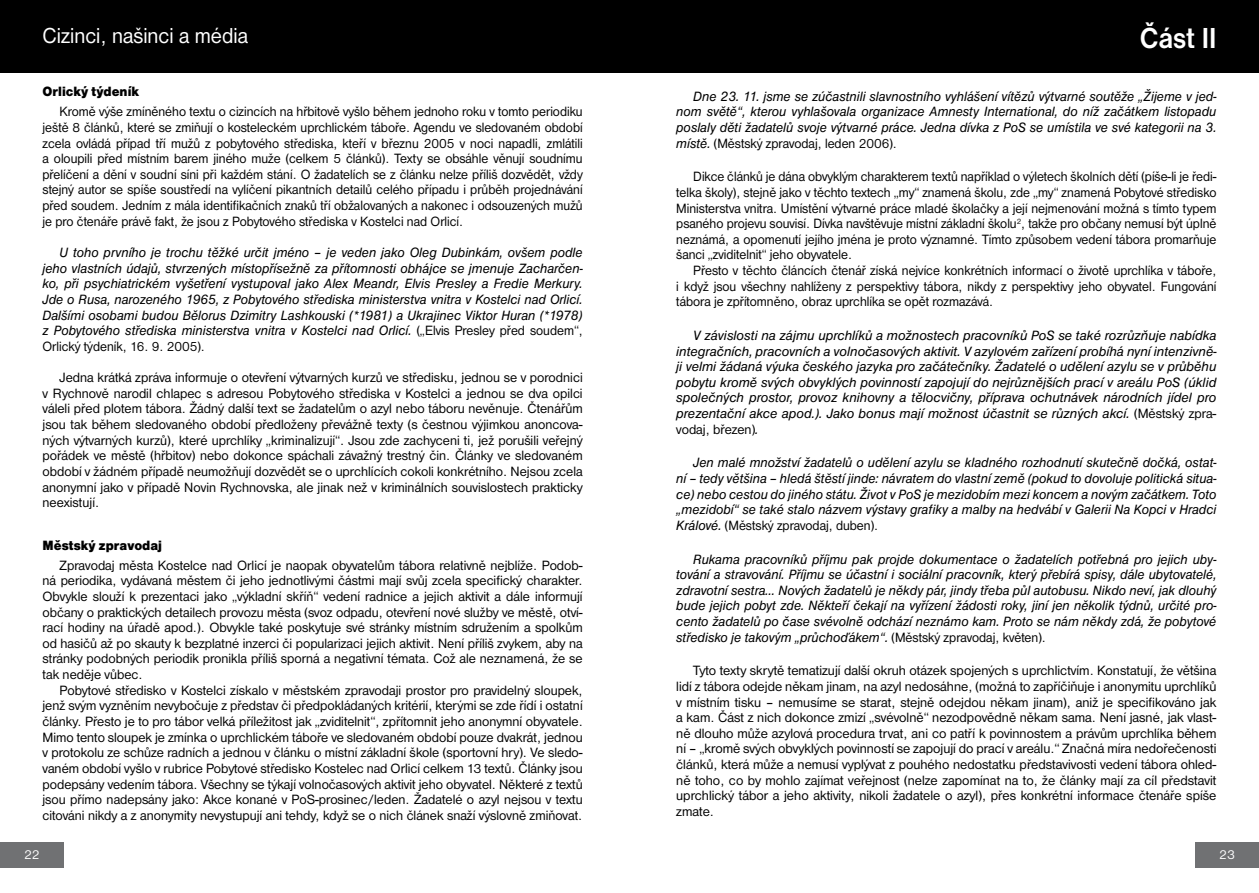
<style>
.page{position:relative;width:1259px;height:893px;background:#fff}
.page>*{position:absolute;margin:0;border:0;box-sizing:border-box;transform-origin:0 0}
.t1{font:700 30px "Nimbus Sans DOT";color:#fff;scale:.9 1}
.t2{font:22.5px "Nimbus Sans DOT";color:#fff;scale:.95 1}
.t3{font:13.95px/15.6px "Nimbus Sans DOT";color:#000;text-align:justify}
.t4{font:italic 13.95px/15.6px "Nimbus Sans DOT";color:#000;text-align:justify;scale:.95 1}
.t5{font:13.95px/15.6px "Nimbus Sans DOT";color:#000;text-align:justify;scale:.95 1}
.t6{font:italic 13.95px/15.6px "Nimbus Sans DOT";color:#000;text-align:justify}
.t7{font:13.95px "Nimbus Sans DOT Blac";color:#000;scale:.95 1}
.t8{font:13.5px "Nimbus Sans DOT";color:#fff}
.s1{font-style:normal}
</style>
<div class="page">
<div style="left:0;top:0;width:629px;height:72px;background:#000"></div>
<div style="left:0;top:842px;width:64px;height:25px;background:#707173"></div>
<div style="left:1195px;top:842px;width:64px;height:25px;background:#707173"></div>
<div style="left:629px;top:0;width:630px;height:72px;background:#000"></div>
<h2 class="t2" style="left:43px;top:23px;width:218px">Cizinci, našinci a média</h2>
<p class="t7" style="left:43px;top:83px;width:103px">Orlický týdeník</p>
<p class="t5" style="left:43px;top:104px;width:570px;text-indent:17px">Kromě výše zmíněného textu o cizincích na hřbitově vyšlo během jednoho roku v tomto periodiku ještě 8 článků, které se zmiňují o kosteleckém uprchlickém táboře. Agendu ve sledovaném období zcela ovládá případ tří mužů z pobytového střediska, kteří v březnu 2005 v noci napadli, zmlátili a oloupili před místním barem jiného muže (celkem 5 článků). Texty se obsáhle věnují soudnímu přelíčení a dění v soudní síni při každém stání. O žadatelích se z článku nelze příliš dozvědět, vždy stejný autor se spíše soustředí na vylíčení pikantních detailů celého případu i průběh projednávání před soudem. Jedním z mála identifikačních znaků tří obžalovaných a nakonec i odsouzených mužů je pro čtenáře právě fakt, že jsou z Pobytového střediska v Kostelci nad Orlicí.</p>
<p class="t4" style="left:43px;top:245px;width:570px;text-indent:17px">U toho prvního je trochu těžké určit jméno – je veden jako Oleg Dubinkám, ovšem podle jeho vlastních údajů, stvrzených místopřísežně za přítomnosti obhájce se jmenuje Zacharčen&shy;ko, při psychiatrickém vyšetření vystupoval jako Alex Meandr, Elvis Presley a Fredie Merkury.<br>Jde o Rusa, narozeného 1965, z Pobytového střediska ministerstva vnitra v Kostelci nad Orlicí.<br>Dalšími osobami budou Bělorus Dzimitry Lashkouski (*1981) a Ukrajinec Viktor Huran (*1978) z Pobytového střediska ministerstva vnitra v Kostelci nad Orlicí. <span class="s1">(„Elvis Presley před soudem“, Orlický týdeník, 16. 9. 2005).</span></p>
<p class="t3" style="left:43px;top:370px;width:542px;text-indent:17px">Jedna krátká zpráva informuje o otevření výtvarných kurzů ve středisku, jednou se v porodnici v Rychnově narodil chlapec s adresou Pobytového střediska v Kostelci a jednou se dva opilci váleli před plotem tábora. Žádný další text se žadatelům o azyl nebo táboru nevěnuje. Čtenářům jsou tak během sledovaného období předloženy převážně texty (s čestnou výjimkou anoncova&shy;ných výtvarných kurzů), které uprchlíky „kriminalizují“. Jsou zde zachyceni ti, jež porušili veřejný pořádek ve městě (hřbitov) nebo dokonce spáchali závažný trestný čin. Články ve sledovaném období v žádném případě neumožňují dozvědět se o uprchlících cokoli konkrétního. Nejsou zcela anonymní jako v případě Novin Rychnovska, ale jinak než v kriminálních souvislostech prakticky neexistují.</p>
<p class="t7" style="left:43px;top:537px;width:127px">Městský zpravodaj</p>
<p class="t3" style="left:43px;top:557px;width:542px;text-indent:17px">Zpravodaj města Kostelce nad Orlicí je naopak obyvatelům tábora relativně nejblíže. Podob&shy;ná periodika, vydávaná městem či jeho jednotlivými částmi mají svůj zcela specifický charakter.<br>Obvykle slouží k prezentaci jako „výkladní skříň“ vedení radnice a jejich aktivit a dále informují občany o praktických detailech provozu města (svoz odpadu, otevření nové služby ve městě, otví&shy;rací hodiny na úřadě apod.). Obvykle také poskytuje své stránky místním sdružením a spolkům od hasičů až po skauty k bezplatné inzerci či popularizaci jejich aktivit. Není příliš zvykem, aby na stránky podobných periodik pronikla příliš sporná a negativní témata. Což ale neznamená, že se tak neděje vůbec.</p>
<p class="t3" style="left:43px;top:682px;width:542px;text-indent:17px">Pobytové středisko v Kostelci získalo v městském zpravodaji prostor pro pravidelný sloupek, jenž svým vyzněním nevybočuje z představ či předpokládaných kritérií, kterými se zde řídí i ostatní články. Přesto je to pro tábor velká příležitost jak „zviditelnit“, zpřítomnit jeho anonymní obyvatele.<br>Mimo tento sloupek je zmínka o uprchlickém táboře ve sledovaném období pouze dvakrát, jednou v protokolu ze schůze radních a jednou v článku o místní základní škole (sportovní hry). Ve sledo&shy;vaném období vyšlo v rubrice Pobytové středisko Kostelec nad Orlicí celkem 13 textů. Články jsou podepsány vedením tábora. Všechny se týkají volnočasových aktivit jeho obyvatel. Některé z textů jsou přímo nadepsány jako: Akce konané v PoS-prosinec/leden. Žadatelé o azyl nejsou v textu citováni nikdy a z anonymity nevystupují ani tehdy, když se o nich článek snaží výslovně zmiňovat.</p>
<h1 class="t1" style="left:1140px;top:21px;width:86px">Část II</h1>
<p class="t4" style="left:676px;top:88px;width:570px;text-indent:17px">Dne 23. 11. jsme se zúčastnili slavnostního vyhlášení vítězů výtvarné soutěže „Žijeme v jed&shy;nom světě“, kterou vyhlašovala organizace Amnesty International, do níž začátkem listopadu poslaly děti žadatelů svoje výtvarné práce. Jedna dívka z PoS se umístila ve své kategorii na 3. místě. <span class="s1">(Městský zpravodaj, leden 2006).</span></p>
<p class="t5" style="left:676px;top:169px;width:570px;text-indent:17px">Dikce článků je dána obvyklým charakterem textů například o výletech školních dětí (píše-li je ředi&shy;telka školy), stejně jako v těchto textech „my“ znamená školu, zde „my“ znamená Pobytové středisko Ministerstva vnitra. Umístění výtvarné práce mladé školačky a její nejmenování možná s tímto typem psaného projevu souvisí. Dívka navštěvuje místní základní školu<sup>2</sup>, takže pro občany nemusí být úplně neznámá, a opomenutí jejího jména je proto významné. Tímto způsobem vedení tábora promarňuje šanci „zviditelnit“ jeho obyvatele.</p>
<p class="t5" style="left:676px;top:263px;width:570px;text-indent:17px">Přesto v těchto článcích čtenář získá nejvíce konkrétních informací o životě uprchlíka v táboře, i když jsou všechny nahlíženy z perspektivy tábora, nikdy z perspektivy jeho obyvatel. Fungování tábora je zpřítomněno, obraz uprchlíka se opět rozmazává.</p>
<p class="t6" style="left:676px;top:328px;width:542px;text-indent:17px">V závislosti na zájmu uprchlíků a možnostech pracovníků PoS se také rozrůzňuje nabídka integračních, pracovních a volnočasových aktivit. V azylovém zařízení probíhá nyní intenzivně&shy;ji velmi žádaná výuka českého jazyka pro začátečníky. Žadatelé o udělení azylu se v průběhu pobytu kromě svých obvyklých povinností zapojují do nejrůznějších prací v areálu PoS (úklid společných prostor, provoz knihovny a tělocvičny, příprava ochutnávek národních jídel pro prezentační akce apod.). Jako bonus mají možnost účastnit se různých akcí. <span class="s1">(Městský zpra&shy;vodaj, březen)</span>.</p>
<p class="t4" style="left:676px;top:455px;width:570px;text-indent:17px">Jen malé množství žadatelů o udělení azylu se kladného rozhodnutí skutečně dočká, ostat&shy;ní – tedy většina – hledá štěstí jinde: návratem do vlastní země (pokud to dovoluje politická situa&shy;ce) nebo cestou do jiného státu. Život v PoS je mezidobím mezi koncem a novým začátkem. Toto „mezidobí“ se také stalo názvem výstavy grafiky a malby na hedvábí v Galerii Na Kopci v Hradci Králové. <span class="s1">(Městský zpravodaj, duben).</span></p>
<p class="t4" style="left:676px;top:551px;width:570px;text-indent:17px">Rukama pracovníků příjmu pak projde dokumentace o žadatelích potřebná pro jejich uby&shy;tování a stravování. Příjmu se účastní i sociální pracovník, který přebírá spisy, dále ubytovatelé, zdravotní sestra… Nových žadatelů je někdy pár, jindy třeba půl autobusu. Nikdo neví, jak dlouhý bude jejich pobyt zde. Někteří čekají na vyřízení žádosti roky, jiní jen několik týdnů, určité pro&shy;cento žadatelů po čase svévolně odchází neznámo kam. Proto se nám někdy zdá, že pobytové středisko je takovým „průchoďákem“. <span class="s1">(Městský zpravodaj, květen).</span></p>
<p class="t3" style="left:676px;top:663px;width:542px;text-indent:17px">Tyto texty skrytě tematizují další okruh otázek spojených s uprchlictvím. Konstatují, že většina lidí z tábora odejde někam jinam, na azyl nedosáhne, (možná to zapříčiňuje i anonymitu uprchlíků v místním tisku – nemusíme se starat, stejně odejdou někam jinam), aniž je specifikováno jak a kam. Část z nich dokonce zmizí „svévolně“ nezodpovědně někam sama. Není jasné, jak vlast&shy;ně dlouho může azylová procedura trvat, ani co patří k povinnostem a právům uprchlíka během ní – „kromě svých obvyklých povinností se zapojují do prací v areálu.“ Značná míra nedořečenosti článků, která může a nemusí vyplývat z pouhého nedostatku představivosti vedení tábora ohled&shy;ně toho, co by mohlo zajímat veřejnost (nelze zapomínat na to, že články mají za cíl představit uprchlický tábor a jeho aktivity, nikoli žadatele o azyl), přes konkrétní informace čtenáře spíše zmate.</p>
<p class="t8" style="left:24px;top:847px;width:17px">22</p>
<p class="t8" style="left:1219px;top:847px;width:16px">23</p>
</div>
